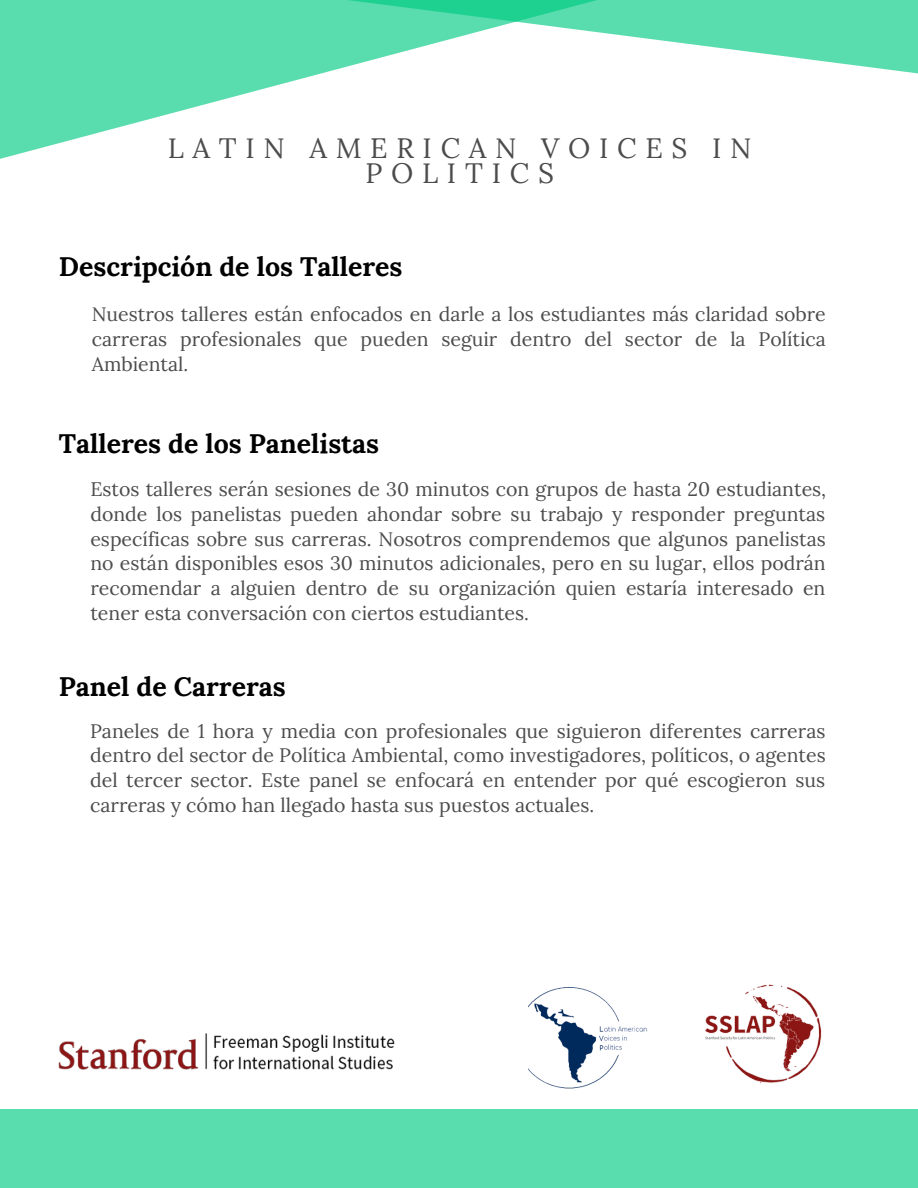
<style>
.page{position:relative;width:918px;height:1188px;background:#fff}
.page>*{position:absolute;margin:0;border:0;box-sizing:border-box;transform-origin:0 0}
.t1{font:28.05px/25.3px "Lora";letter-spacing:.31em;color:#4c4c4c;text-align:center}
.t2{font:700 26.7px "Lora";color:#000}
.t3{font:19.5px/24.8px "Lora";color:#4c4c4c;text-align:justify}
</style>
<div class="page">
<div style="left:0;top:1110px;width:918px;height:78px;background:#5addae"></div>
<img style="left:59px;top:1033px;width:335px;height:36px">
<img style="left:705px;top:984px;width:117px;height:100px">
<img style="left:528px;top:987px;width:120px;height:102px">
<svg style="left:0;top:0;width:210px;height:159px;fill:#5addae"></svg>
<svg style="left:91px;top:0;width:827px;height:103px;fill:#5addae"></svg>
<p class="t1" style="left:168px;top:135px;width:585px">LATIN AMERICAN VOICES IN<br>POLITICS</p>
<p class="t2" style="left:59px;top:250px;width:345px">Descripción de los Talleres</p>
<p class="t3" style="left:92px;top:302px;width:736px">Nuestros talleres están enfocados en darle a los estudiantes más claridad sobre carreras profesionales que pueden seguir dentro del sector de la Política Ambiental.</p>
<p class="t2" style="left:59px;top:426px;width:322px">Talleres de los Panelistas</p>
<p class="t3" style="left:90px;top:476px;width:737px">Estos talleres serán sesiones de 30 minutos con grupos de hasta 20 estudiantes, donde los panelistas pueden ahondar sobre su trabajo y responder preguntas específicas sobre sus carreras. Nosotros comprendemos que algunos panelistas no están disponibles esos 30 minutos adicionales, pero en su lugar, ellos podrán recomendar a alguien dentro de su organización quien estaría interesado en tener esta conversación con ciertos estudiantes.</p>
<p class="t2" style="left:59px;top:669px;width:229px">Panel de Carreras</p>
<p class="t3" style="left:90px;top:718px;width:737px">Paneles de 1 hora y media con profesionales que siguieron diferentes carreras dentro del sector de Política Ambiental, como investigadores, políticos, o agentes del tercer sector. Este panel se enfocará en entender por qué escogieron sus carreras y cómo han llegado hasta sus puestos actuales.</p>
</div>
